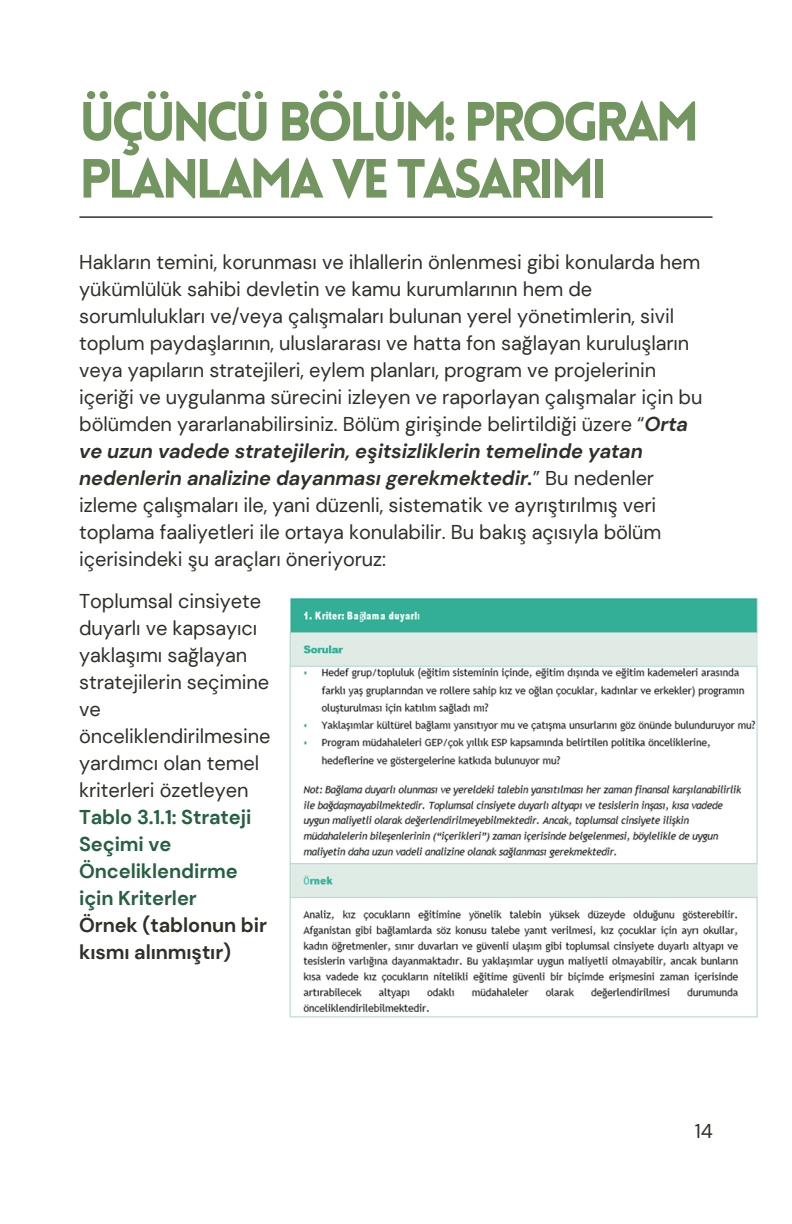
<style>
.page{position:relative;width:792px;height:1224px;background:#fff}
.page>*{position:absolute;margin:0;border:0;box-sizing:border-box;transform-origin:0 0}
.t1{font:900 54px/57px "Lovelo";letter-spacing:-.075em;color:#739660}
.t2{font:20px/27px "DM Sans";letter-spacing:-.005em;color:#2f3029}
.t3{font:700 20px/27px "DM Sans";letter-spacing:-.005em;color:#2f3029}
.s1{font-weight:700;font-style:italic}
.s2{font-weight:700;color:#266041}
</style>
<div class="page">
<hr style="left:80px;top:216px;width:632px;height:2px;background:#2f3029">
<img style="left:289px;top:597px;width:469px;height:421px">
<p class="t1" style="left:79px;top:99px;width:622px">ÜÇÜNCÜ BÖLÜM: PROGRAM<br>PLANLAMA VE TASARIMI</p>
<h1 class="t2" style="left:79px;top:249px;width:625px">Hakların temini, korunması ve ihlallerin önlenmesi gibi konularda hem yükümlülük sahibi devletin ve kamu kurumlarının hem de sorumlulukları ve/veya çalışmaları bulunan yerel yönetimlerin, sivil toplum paydaşlarının, uluslararası ve hatta fon sağlayan kuruluşların veya yapıların stratejileri, eylem planları, program ve projelerinin içeriği ve uygulanma sürecini izleyen ve raporlayan çalışmalar için bu bölümden yararlanabilirsiniz. Bölüm girişinde belirtildiği üzere “<span class="s1">Orta ve uzun vadede stratejilerin, eşitsizliklerin temelinde yatan nedenlerin analizine dayanması gerekmektedir.</span>” Bu nedenler izleme çalışmaları ile, yani düzenli, sistematik ve ayrıştırılmış veri toplama faaliyetleri ile ortaya konulabilir. Bu bakış açısıyla bölüm içerisindeki şu araçları öneriyoruz:</h1>
<p class="t2" style="left:79px;top:588px;width:193px">Toplumsal cinsiyete duyarlı ve kapsayıcı yaklaşımı sağlayan stratejilerin seçimine ve önceliklendirilmesine yardımcı olan temel kriterleri özetleyen<br><span class="s2">Tablo 3.1.1: Strateji<br>Seçimi ve<br>Önceliklendirme için Kriterler</span></p>
<p class="t3" style="left:79px;top:912px;width:189px">Örnek (tablonun bir kısmı alınmıştır)</p>
<p class="t2" style="left:695px;top:1117px;width:20px">14</p>
</div>
